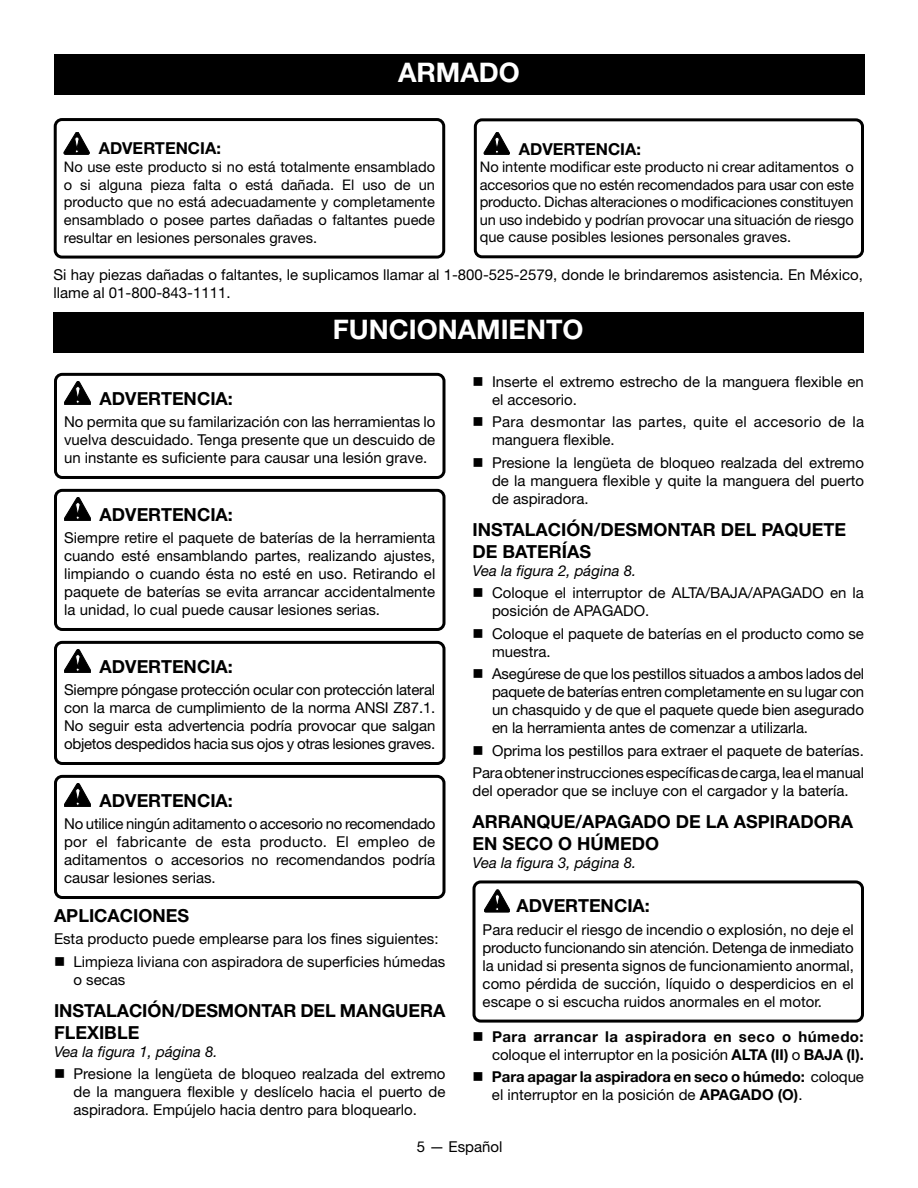
<style>
.page{position:relative;width:918px;height:1188px;background:#fff}
.page>*{position:absolute;margin:0;border:0;box-sizing:border-box;transform-origin:0 0}
.HEADING{font:700 27px "Helvetica Neue LT Std";color:#fff}
.Heading_2_no_space{font:700 18px/21.6px "Helvetica Neue LT Std";color:#000}
.Warning{font:700 18px "Helvetica Neue LT Std";color:#000}
.Heading_2{font:700 18px "Helvetica Neue LT Std";color:#000}
.Body_text{font:700 18px "Helvetica Neue LT Std";color:#000}
.Warning-2{font:700 16.5px "Helvetica Neue LT Std";color:#000}
.Warning_text{font:15px/18px "Helvetica Neue LT Std";color:#000;text-align:justify}
.Body_text-2{font:15px/18px "Helvetica Neue LT Std";color:#000}
.t1{font:700 15px/18px "Helvetica Neue LT Std";letter-spacing:.03em;color:#000}
.t2{font:700 15px/18px "Helvetica Neue LT Std";letter-spacing:-.01em;color:#000}
.See_figure{font:italic 15px "Helvetica Neue LT Std";color:#000}
.Warning_text-2{font:15px/18px "Helvetica Neue LT Std";letter-spacing:.02em;color:#000}
.Warning_text-3{font:14.7px/17.7px "Helvetica Neue LT Std";color:#000;text-align:justify}
.s1{font-weight:400}
</style>
<div class="page">
<div style="left:54px;top:54px;width:811px;height:40px;background:#000"></div>
<div style="left:53px;top:312px;width:811px;height:40px;background:#000"></div>
<div style="left:54px;top:373px;width:392px;height:106px;border:3px solid #000;border-radius:7px"></div>
<div style="left:54px;top:489px;width:392px;height:142px;border:3px solid #000;border-radius:7px"></div>
<div style="left:54px;top:641px;width:392px;height:124px;border:3px solid #000;border-radius:7px"></div>
<div style="left:54px;top:775px;width:392px;height:124px;border:3px solid #000;border-radius:7px"></div>
<svg style="left:64px;top:381px;width:27px;height:24px"></svg>
<svg style="left:64px;top:497px;width:27px;height:24px"></svg>
<svg style="left:64px;top:649px;width:27px;height:24px"></svg>
<svg style="left:64px;top:783px;width:27px;height:24px"></svg>
<div style="left:472px;top:880px;width:392px;height:143px;border:3px solid #000;border-radius:7px"></div>
<svg style="left:484px;top:890px;width:26px;height:22px"></svg>
<div style="left:54px;top:118px;width:391px;height:141px;border:3px solid #000;border-radius:7px"></div>
<svg style="left:64px;top:132px;width:25px;height:22px"></svg>
<div style="left:474px;top:118px;width:390px;height:140px;border:3px solid #000;border-radius:7px"></div>
<svg style="left:484px;top:132px;width:26px;height:23px"></svg>
<p class="HEADING" style="left:398px;top:56px;width:123px">ARMADO</p>
<p class="Warning-2" style="left:99px;top:138px;width:124px">ADVERTENCIA:</p>
<p class="Warning_text-3" style="left:64px;top:158px;width:373px">No use este producto si no está totalmente ensamblado o si alguna pieza falta o está dañada. El uso de un producto que no está adecuadamente y completamente ensamblado o posee partes dañadas o faltantes puede resultar en lesiones personales graves.</p>
<p class="Warning-2" style="left:519px;top:139px;width:124px">ADVERTENCIA:</p>
<p class="Warning_text-3" style="left:480px;top:158px;width:376px">No intente modificar este producto ni crear aditamentos o accesorios que no estén recomendados para usar con este producto. Dichas alteraciones o modificaciones constituyen un uso indebido y podrían provocar una situación de riesgo que cause posibles lesiones personales graves.</p>
<p class="Body_text-2" style="left:54px;top:265px;width:811px">Si hay piezas dañadas o faltantes, le suplicamos llamar al 1-800-525-2579, donde le brindaremos asistencia. En México, llame al 01-800-843-1111.</p>
<p class="HEADING" style="left:333px;top:313px;width:252px">FUNCIONAMIENTO</p>
<p class="Warning" style="left:100px;top:387px;width:135px">ADVERTENCIA:</p>
<p class="Warning_text" style="left:64px;top:412px;width:373px">No permita que su familarización con las herramientas lo vuelva descuidado. Tenga presente que un descuido de un instante es suficiente para causar una lesión grave.</p>
<p class="Warning" style="left:100px;top:503px;width:135px">ADVERTENCIA:</p>
<p class="Warning_text" style="left:64px;top:528px;width:373px">Siempre retire el paquete de baterías de la herramienta cuando esté ensamblando partes, realizando ajustes, limpiando o cuando ésta no esté en uso. Retirando el paquete de baterías se evita arrancar accidentalmente la unidad, lo cual puede causar lesiones serias.</p>
<p class="Warning" style="left:100px;top:655px;width:135px">ADVERTENCIA:</p>
<p class="Warning_text" style="left:64px;top:680px;width:373px">Siempre póngase protección ocular con protección lateral con la marca de cumplimiento de la norma ANSI Z87.1.<br>No seguir esta advertencia podría provocar que salgan objetos despedidos hacia sus ojos y otras lesiones graves.</p>
<p class="Warning" style="left:100px;top:789px;width:135px">ADVERTENCIA:</p>
<p class="Warning_text" style="left:64px;top:814px;width:373px">No utilice ningún aditamento o accesorio no recomendado por el fabricante de esta producto. El empleo de aditamentos o accesorios no recomendandos podría causar lesiones serias.</p>
<p class="Heading_2" style="left:54px;top:904px;width:137px">APLICACIONES</p>
<p class="Body_text-2" style="left:54px;top:930px;width:386px">Esta producto puede emplearse para los fines siguientes:</p>
<p class="Warning_text" style="left:74px;top:952px;width:373px">Limpieza liviana con aspiradora de superficies húmedas o secas</p>
<p class="Heading_2_no_space" style="left:54px;top:1000px;width:393px">INSTALACIÓN/DESMONTAR DEL MANGUERA<br>FLEXIBLE</p>
<p class="See_figure" style="left:54px;top:1042px;width:165px">Vea la figura 1, página 8.</p>
<p class="Warning_text" style="left:74px;top:1065px;width:374px">Presione la lengüeta de bloqueo realzada del extremo de la manguera flexible y deslícelo hacia el puerto de aspiradora. Empújelo hacia dentro para bloquearlo.</p>
<p class="Warning_text" style="left:492px;top:372px;width:374px">Inserte el extremo estrecho de la manguera flexible en el accesorio.</p>
<p class="Warning_text-2" style="left:492px;top:413px;width:374px">Para desmontar las partes, quite el accesorio de la manguera flexible.</p>
<p class="Warning_text" style="left:492px;top:453px;width:374px">Presione la lengüeta de bloqueo realzada del extremo de la manguera flexible y quite la manguera del puerto de aspiradora.</p>
<p class="Heading_2_no_space" style="left:472px;top:519px;width:375px">INSTALACIÓN/DESMONTAR DEL PAQUETE<br>DE BATERÍAS</p>
<p class="See_figure" style="left:472px;top:561px;width:165px">Vea la figura 2, página 8.</p>
<p class="Warning_text" style="left:492px;top:584px;width:374px">Coloque el interruptor de ALTA/BAJA/APAGADO en la posición de APAGADO.</p>
<p class="Warning_text" style="left:492px;top:624px;width:374px">Coloque el paquete de baterías en el producto como se muestra.</p>
<p class="Warning_text" style="left:492px;top:665px;width:374px">Asegúrese de que los pestillos situados a ambos lados del paquete de baterías entren completamente en su lugar con un chasquido y de que el paquete quede bien asegurado en la herramienta antes de comenzar a utilizarla.</p>
<p class="Warning_text" style="left:492px;top:741px;width:373px">Oprima los pestillos para extraer el paquete de baterías.</p>
<p class="Body_text-2" style="left:472px;top:764px;width:393px">Para obtener instrucciones específicas de carga, lea el manual del operador que se incluye con el cargador y la batería.</p>
<p class="Heading_2_no_space" style="left:472px;top:811px;width:382px">ARRANQUE/APAGADO DE LA ASPIRADORA<br>EN SECO O HÚMEDO</p>
<p class="See_figure" style="left:472px;top:853px;width:165px">Vea la figura 3, página 8.</p>
<p class="Body_text" style="left:517px;top:895px;width:135px">ADVERTENCIA:</p>
<p class="Warning_text" style="left:483px;top:920px;width:373px">Para reducir el riesgo de incendio o explosión, no deje el producto funcionando sin atención. Detenga de inmediato la unidad si presenta signos de funcionamiento anormal, como pérdida de succión, líquido o desperdicios en el escape o si escucha ruidos anormales en el motor.</p>
<p class="t1" style="left:492px;top:1027px;width:373px">Para arrancar la aspiradora en seco o húmedo: <span class="s1">coloque el interruptor en la posición</span> ALTA (II) <span class="s1">o</span> BAJA (I).</p>
<p class="t2" style="left:492px;top:1068px;width:374px">Para apagar la aspiradora en seco o húmedo: <span class="s1">coloque el interruptor en la posición de</span> APAGADO (O)<span class="s1">.</span></p>
<p class="Warning_text" style="left:417px;top:1138px;width:87px">5 — Español</p>
</div>
